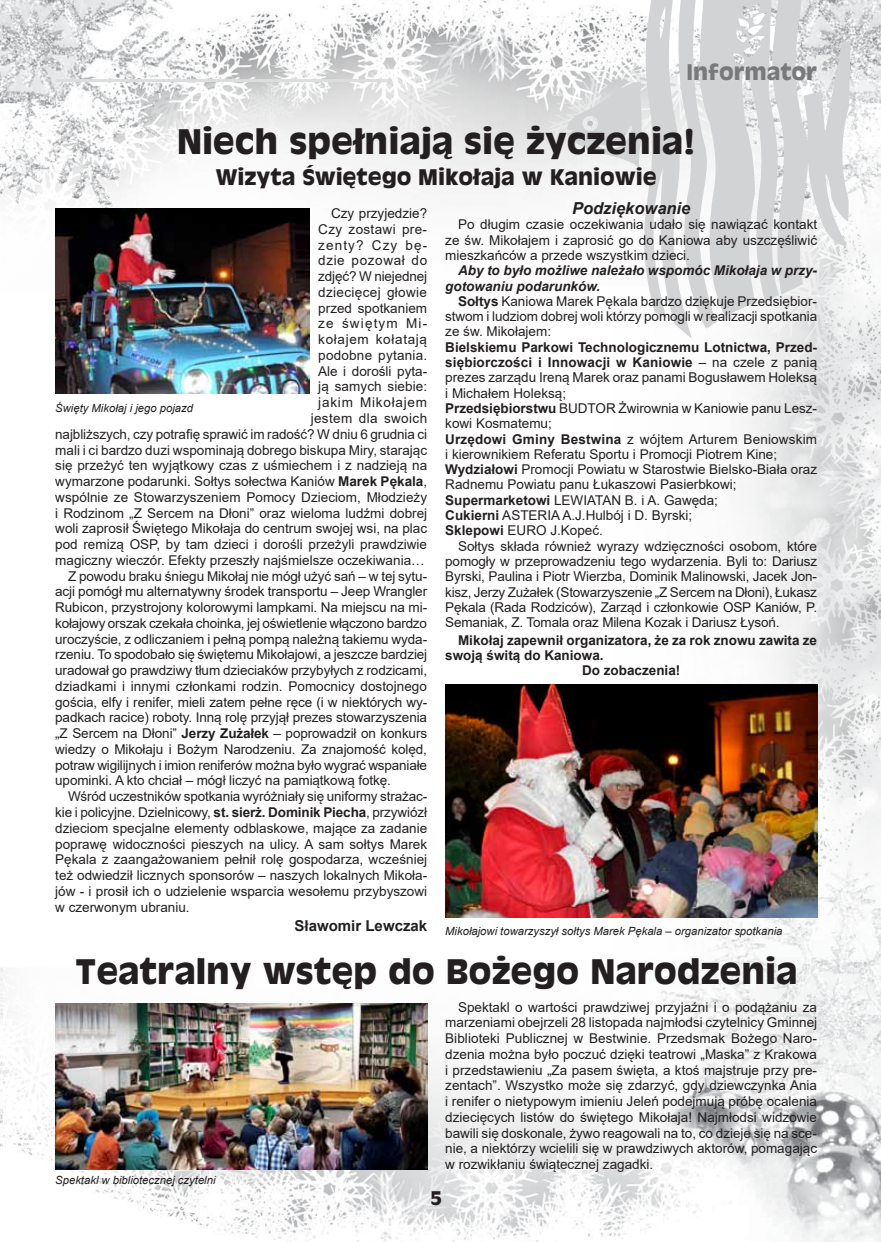
<style>
.page{position:relative;width:881px;height:1242px;background:#fff}
.page>*{position:absolute;margin:0;border:0;box-sizing:border-box;transform-origin:0 0}
.t1{font:700 33px "Antique Olive";color:#231f20}
.t2{font:700 21px "Antique Olive";color:#231f20}
.t3{font:700 21px "Antique Olive";color:#77797b}
.t4{font:700 18px "Antique Olive";color:#231f20}
.t5{font:italic 700 16.5px "Arial";color:#231f20}
.t6{font:700 15px "Arial";color:#231f20}
.t7{font:13.5px/15.3px "Arial";color:#231f20;text-align:justify}
.t8{font:700 13.5px "Arial";color:#231f20}
.t9{font:italic 700 13.5px/15.3px "Arial";color:#231f20}
.t10{font:13.5px "Arial";letter-spacing:.025em;color:#231f20}
.t11{font:13.5px "Arial";letter-spacing:.05em;color:#231f20}
.t12{font:13.5px "Arial";letter-spacing:.03em;color:#231f20}
.t13{font:13.5px "Arial";letter-spacing:.06em;color:#231f20}
.t14{font:13.5px "Arial";letter-spacing:.045em;color:#231f20}
.t15{font:13.5px "Arial";letter-spacing:.08em;color:#231f20}
.t16{font:13.5px "Arial";letter-spacing:.085em;color:#231f20}
.t17{font:italic 11.25px "Arial";color:#231f20}
.s1{font-weight:700}
</style>
<div class="page">
<img style="left:0;top:0;width:880px;height:316px">
<hr style="left:55px;top:79px;width:336px;height:3px;background:#dcddde">
<img style="left:742px;top:80px;width:138px;height:383px">
<img style="left:0;top:463px;width:880px;height:779px">
<svg style="left:566px;top:0;width:284px;height:339px"></svg>
<img style="left:55px;top:1003px;width:372px;height:166px">
<img style="left:445px;top:685px;width:371px;height:232px">
<img style="left:55px;top:208px;width:254px;height:186px">
<h2 class="t3" style="left:686px;top:58px;width:132px">Informator</h2>
<h1 class="t1" style="left:177px;top:119px;width:519px">Niech spełniają się życzenia!</h1>
<h2 class="t2" style="left:216px;top:163px;width:442px">Wizyta Świętego Mikołaja w Kaniowie</h2>
<p class="t5" style="left:571px;top:197px;width:120px">Podziękowanie</p>
<p class="t7" style="left:445px;top:217px;width:373px;text-indent:13px">Po długim czasie oczekiwania udało się nawiązać kontakt ze św. Mikołajem i zaprosić go do Kaniowa aby uszczęśliwić mieszkańców a przede wszystkim dzieci.</p>
<p class="t9" style="left:445px;top:263px;width:373px;text-indent:13px">Aby to było możliwe należało wspomóc Mikołaja w przy&shy;gotowaniu podarunków.</p>
<p class="t7" style="left:445px;top:293px;width:373px;text-indent:13px"><span class="s1">Sołtys</span> Kaniowa Marek Pękala bardzo dziękuje Przedsiębior&shy;stwom i ludziom dobrej woli którzy pomogli w realizacji spotkania ze św. Mikołajem:</p>
<p class="t7" style="left:445px;top:339px;width:373px;text-align:left"><span class="s1">Bielskiemu Parkowi Technologicznemu Lotnictwa, Przed&shy;siębiorczości i Innowacji w Kaniowie</span> – na czele z panią prezes zarządu Ireną Marek oraz panami Bogusławem Holeksą i Michałem Holeksą;<br><span class="s1">Przedsiębiorstwu</span> BUDTOR Żwirownia w Kaniowie panu Lesz&shy;kowi Kosmatemu;<br><span class="s1">Urzędowi Gminy Bestwina</span> z wójtem Arturem Beniowskim i kierownikiem Referatu Sportu i Promocji Piotrem Kine; <span class="s1">Wydziałowi</span> Promocji Powiatu w Starostwie Bielsko-Biała oraz Radnemu Powiatu panu Łukaszowi Pasierbkowi; <span class="s1">Supermarketowi</span> LEWIATAN B. i A. Gawęda;<br><span class="s1">Cukierni</span> ASTERIA A.J.Hulbój i D. Byrski;<br><span class="s1">Sklepowi</span> EURO J.Kopeć.</p>
<p class="t7" style="left:445px;top:538px;width:373px;text-indent:13px">Sołtys składa również wyrazy wdzięczności osobom, które pomogły w przeprowadzeniu tego wydarzenia. Byli to: Dariusz Byrski, Paulina i Piotr Wierzba, Dominik Malinowski, Jacek Jon&shy;kisz, Jerzy Zużałek (Stowarzyszenie „Z Sercem na Dłoni), Łukasz Pękala (Rada Rodziców), Zarząd i członkowie OSP Kaniów, P.<br>Semaniak, Z. Tomala oraz Milena Kozak i Dariusz Łysoń.</p>
<p class="t8" style="left:458px;top:630px;width:360px">Mikołaj zapewnił organizatora, że za rok znowu zawita ze</p>
<p class="t8" style="left:445px;top:645px;width:160px">swoją świtą do Kaniowa.</p>
<p class="t8" style="left:581px;top:661px;width:100px">Do zobaczenia!</p>
<p class="t7" style="left:331px;top:206px;width:98px">Czy przyjedzie?</p>
<p class="t10" style="left:318px;top:220px;width:110px">Czy zostawi pre-</p>
<p class="t15" style="left:318px;top:236px;width:110px">zenty? Czy bę-</p>
<p class="t14" style="left:318px;top:251px;width:110px">dzie pozował do</p>
<p class="t7" style="left:318px;top:269px;width:110px">zdjęć? W niejednej</p>
<p class="t10" style="left:318px;top:283px;width:110px">dziecięcej głowie</p>
<p class="t7" style="left:318px;top:300px;width:110px">przed spotkaniem</p>
<p class="t16" style="left:318px;top:314px;width:110px">ze świętym Mi-</p>
<p class="t11" style="left:318px;top:330px;width:110px">kołajem kołatają</p>
<p class="t7" style="left:318px;top:347px;width:110px">podobne pytania.</p>
<p class="t7" style="left:318px;top:363px;width:110px">Ale i dorośli pyta-</p>
<p class="t7" style="left:318px;top:379px;width:110px">ją samych siebie:</p>
<p class="t13" style="left:318px;top:393px;width:110px">jakim Mikołajem</p>
<p class="t12" style="left:310px;top:409px;width:118px">jestem dla swoich</p>
<p class="t7" style="left:55px;top:426px;width:373px">najbliższych, czy potrafię sprawić im radość? W dniu 6 grudnia ci</p>
<p class="t7" style="left:55px;top:442px;width:373px">mali i ci bardzo duzi wspominają dobrego biskupa Miry, starając</p>
<p class="t7" style="left:55px;top:458px;width:373px">się przeżyć ten wyjątkowy czas z uśmiechem i z nadzieją na</p>
<p class="t7" style="left:55px;top:473px;width:373px">wymarzone podarunki. Sołtys sołectwa Kaniów <span class="s1">Marek Pękala</span>,</p>
<p class="t7" style="left:55px;top:489px;width:373px">wspólnie ze Stowarzyszeniem Pomocy Dzieciom, Młodzieży</p>
<p class="t7" style="left:55px;top:505px;width:373px">i Rodzinom „Z Sercem na Dłoni” oraz wieloma ludźmi dobrej</p>
<p class="t7" style="left:55px;top:521px;width:373px">woli zaprosił Świętego Mikołaja do centrum swojej wsi, na plac</p>
<p class="t7" style="left:55px;top:536px;width:373px">pod remizą OSP, by tam dzieci i dorośli przeżyli prawdziwie</p>
<p class="t7" style="left:55px;top:552px;width:371px">magiczny wieczór. Efekty przeszły najśmielsze oczekiwania…</p>
<p class="t7" style="left:68px;top:568px;width:360px">Z powodu braku śniegu Mikołaj nie mógł użyć sań – w tej sytu-</p>
<p class="t7" style="left:55px;top:584px;width:373px">acji pomógł mu alternatywny środek transportu – Jeep Wrangler</p>
<p class="t7" style="left:55px;top:599px;width:373px">Rubicon, przystrojony kolorowymi lampkami. Na miejscu na mi-</p>
<p class="t7" style="left:55px;top:615px;width:373px">kołajowy orszak czekała choinka, jej oświetlenie włączono bardzo</p>
<p class="t7" style="left:55px;top:631px;width:373px">uroczyście, z odliczaniem i pełną pompą należną takiemu wyda-</p>
<p class="t7" style="left:55px;top:647px;width:373px">rzeniu. To spodobało się świętemu Mikołajowi, a jeszcze bardziej</p>
<p class="t7" style="left:55px;top:662px;width:373px">uradował go prawdziwy tłum dzieciaków przybyłych z rodzicami,</p>
<p class="t7" style="left:55px;top:678px;width:373px">dziadkami i innymi członkami rodzin. Pomocnicy dostojnego</p>
<p class="t7" style="left:55px;top:694px;width:373px">gościa, elfy i renifer, mieli zatem pełne ręce (i w niektórych wy-</p>
<p class="t7" style="left:55px;top:710px;width:373px">padkach racice) roboty. Inną rolę przyjął prezes stowarzyszenia</p>
<p class="t7" style="left:55px;top:725px;width:373px">„Z Sercem na Dłoni” <span class="s1">Jerzy Zużałek</span> – poprowadził on konkurs</p>
<p class="t7" style="left:55px;top:741px;width:373px">wiedzy o Mikołaju i Bożym Narodzeniu. Za znajomość kolęd,</p>
<p class="t7" style="left:55px;top:757px;width:373px">potraw wigilijnych i imion reniferów można było wygrać wspaniałe</p>
<p class="t7" style="left:55px;top:773px;width:337px">upominki. A kto chciał – mógł liczyć na pamiątkową fotkę.</p>
<p class="t7" style="left:68px;top:789px;width:360px">Wśród uczestników spotkania wyróżniały się uniformy strażac-</p>
<p class="t7" style="left:55px;top:804px;width:373px">kie i policyjne. Dzielnicowy, <span class="s1">st. sierż. Dominik Piecha</span>, przywiózł</p>
<p class="t7" style="left:55px;top:820px;width:373px">dzieciom specjalne elementy odblaskowe, mające za zadanie</p>
<p class="t7" style="left:55px;top:836px;width:373px">poprawę widoczności pieszych na ulicy. A sam sołtys Marek</p>
<p class="t7" style="left:55px;top:852px;width:373px">Pękala z zaangażowaniem pełnił rolę gospodarza, wcześniej</p>
<p class="t7" style="left:55px;top:867px;width:373px">też odwiedził licznych sponsorów – naszych lokalnych Mikoła-</p>
<p class="t7" style="left:55px;top:883px;width:373px">jów - i prosił ich o udzielenie wsparcia wesołemu przybyszowi</p>
<p class="t7" style="left:55px;top:899px;width:136px">w czerwonym ubraniu.</p>
<p class="t6" style="left:294px;top:915px;width:134px">Sławomir Lewczak</p>
<p class="t17" style="left:55px;top:401px;width:139px">Święty Mikołaj i jego pojazd</p>
<p class="t17" style="left:445px;top:924px;width:338px">Mikołajowi towarzyszył sołtys Marek Pękala – organizator spotkania</p>
<h1 class="t1" style="left:75px;top:950px;width:723px">Teatralny wstęp do Bożego Narodzenia</h1>
<p class="t7" style="left:445px;top:998px;width:373px;line-height:15.8px;text-indent:13px">Spektakl o wartości prawdziwej przyjaźni i o podążaniu za marzeniami obejrzeli 28 listopada najmłodsi czytelnicy Gminnej Biblioteki Publicznej w Bestwinie. Przedsmak Bożego Naro&shy;dzenia można było poczuć dzięki teatrowi „Maska” z Krakowa i przedstawieniu „Za pasem święta, a ktoś majstruje przy pre&shy;zentach”. Wszystko może się zdarzyć, gdy dziewczynka Ania i renifer o nietypowym imieniu Jeleń podejmują próbę ocalenia dziecięcych listów do świętego Mikołaja! Najmłodsi widzowie bawili się doskonale, żywo reagowali na to, co dzieje się na sce&shy;nie, a niektórzy wcielili się w prawdziwych aktorów, pomagając w rozwikłaniu świątecznej zagadki.</p>
<p class="t17" style="left:55px;top:1172px;width:162px">Spektakl w bibliotecznej czytelni</p>
<h3 class="t4" style="left:430px;top:1186px;width:13px">5</h3>
</div>
